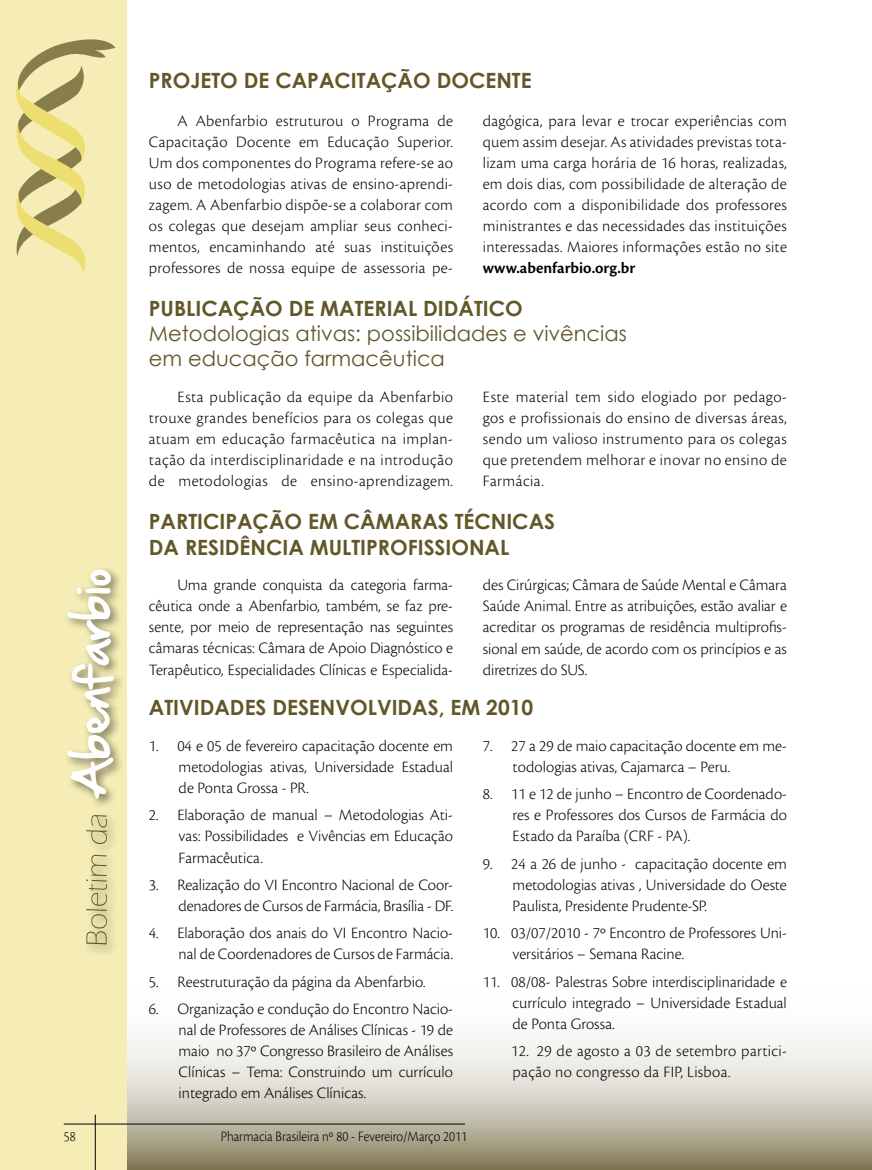
<style>
.page{position:relative;width:872px;height:1170px;background:#fff}
.page>*{position:absolute;margin:0;border:0;box-sizing:border-box;transform-origin:0 0}
.t1{font:700 21px/25.2px "Century Gothic";color:#615728}
.t2{font:21px/25.2px "Century Gothic";color:#615728}
.t3{font:300 16.5px/21px "Cronos Pro";color:#000;text-align:justify}
.t4{font:300 16.5px/21px "Cronos Pro";letter-spacing:.02em;color:#000}
.t5{font:600 16.5px "Cronos Pro";color:#000}
.t6{font:300 15px "Cronos Pro";color:#000;scale:.9 1}
</style>
<div class="page">
<svg style="left:127px;top:1038px;width:745px;height:131px;background:#cac6b7"></svg>
<div style="left:0;top:0;width:127px;height:1169px;background:#f5edb5"></div>
<hr style="left:95px;top:1114px;width:1px;height:55px;background:#000">
<hr style="left:64px;top:1123px;width:401px;height:1px;background:#000">
<svg style="left:16px;top:39px;width:99px;height:233px"></svg>
<div style="left:64px;top:566px;width:61px;height:244px;background:#000;opacity:.5"></div>
<svg style="left:67px;top:569px;width:47px;height:229px"></svg>
<div style="left:82px;top:811px;width:37px;height:145px;background:#000;opacity:.5"></div>
<svg style="left:86px;top:815px;width:21px;height:129px"></svg>
<p class="t1" style="left:149px;top:67px;width:384px">PROJETO DE CAPACITAÇÃO DOCENTE</p>
<p class="t3" style="left:149px;top:111px;width:306px;text-indent:28px">A Abenfarbio estruturou o Programa de Capacitação Docente em Educação Superior.<br>Um dos componentes do Programa refere-se ao uso de metodologias ativas de ensino-aprendi&shy;zagem. A Abenfarbio dispõe-se a colaborar com os colegas que desejam ampliar seus conheci&shy;mentos, encaminhando até suas instituições professores de nossa equipe de assessoria pe-</p>
<p class="t3" style="left:483px;top:111px;width:306px">dagógica, para levar e trocar experiências com quem assim desejar. As atividades previstas tota&shy;lizam uma carga horária de 16 horas, realizadas, em dois dias, com possibilidade de alteração de acordo com a disponibilidade dos professores ministrantes e das necessidades das instituições interessadas. Maiores informações estão no site</p>
<p class="t5" style="left:483px;top:259px;width:154px">www.abenfarbio.org.br</p>
<p class="t1" style="left:149px;top:294px;width:375px">PUBLICAÇÃO DE MATERIAL DIDÁTICO</p>
<p class="t2" style="left:149px;top:320px;width:479px">Metodologias ativas: possibilidades e vivências em educação farmacêutica</p>
<p class="t3" style="left:149px;top:386px;width:306px;text-indent:28px">Esta publicação da equipe da Abenfarbio trouxe grandes benefícios para os colegas que atuam em educação farmacêutica na implan&shy;tação da interdisciplinaridade e na introdução de metodologias de ensino-aprendizagem.</p>
<p class="t3" style="left:483px;top:386px;width:306px">Este material tem sido elogiado por pedago&shy;gos e profissionais do ensino de diversas áreas, sendo um valioso instrumento para os colegas que pretendem melhorar e inovar no ensino de Farmácia.</p>
<p class="t1" style="left:149px;top:508px;width:408px">PARTICIPAÇÃO EM CÂMARAS TÉCNICAS<br>DA RESIDÊNCIA MULTIPROFISSIONAL</p>
<p class="t3" style="left:149px;top:574px;width:306px;text-indent:28px">Uma grande conquista da categoria farma&shy;cêutica onde a Abenfarbio, também, se faz pre&shy;sente, por meio de representação nas seguintes câmaras técnicas: Câmara de Apoio Diagnóstico e Terapêutico, Especialidades Clínicas e Especialida-</p>
<p class="t3" style="left:483px;top:574px;width:306px">des Cirúrgicas; Câmara de Saúde Mental e Câmara Saúde Animal. Entre as atribuições, estão avaliar e acreditar os programas de residência multiprofis&shy;sional em saúde, de acordo com os princípios e as diretrizes do SUS.</p>
<p class="t1" style="left:149px;top:693px;width:386px">ATIVIDADES DESENVOLVIDAS, EM 2010</p>
<p class="t3" style="left:179px;top:735px;width:276px;text-indent:-30px">1. 04 e 05 de fevereiro capacitação docente em metodologias ativas, Universidade Estadual de Ponta Grossa - PR.</p>
<p class="t3" style="left:179px;top:804px;width:276px;text-indent:-30px">2. Elaboração de manual – Metodologias Ati&shy;vas: Possibilidades e Vivências em Educação Farmacêutica.</p>
<p class="t3" style="left:149px;top:874px;width:306px;text-align:right">3. Realização do VI Encontro Nacional de Coor&shy;denadores de Cursos de Farmácia, Brasília - DF.</p>
<p class="t3" style="left:149px;top:922px;width:306px;text-align:right">4. Elaboração dos anais do VI Encontro Nacio&shy;nal de Coordenadores de Cursos de Farmácia.</p>
<p class="t3" style="left:149px;top:970px;width:278px">5. Reestruturação da página da Abenfarbio.</p>
<p class="t3" style="left:179px;top:998px;width:276px;text-indent:-30px">6. Organização e condução do Encontro Nacio&shy;nal de Professores de Análises Clínicas - 19 de maio no 37º Congresso Brasileiro de Análises Clínicas – Tema: Construindo um currículo integrado em Análises Clínicas.</p>
<p class="t3" style="left:512px;top:735px;width:276px;text-indent:-30px">7. 27 a 29 de maio capacitação docente em me&shy;todologias ativas, Cajamarca – Peru.</p>
<p class="t3" style="left:512px;top:783px;width:276px;text-indent:-30px">8. 11 e 12 de junho – Encontro de Coordenado&shy;res e Professores dos Cursos de Farmácia do Estado da Paraíba (CRF - PA).</p>
<p class="t3" style="left:512px;top:853px;width:276px;text-indent:-30px">9. 24 a 26 de junho - capacitação docente em metodologias ativas , Universidade do Oeste Paulista, Presidente Prudente-SP.</p>
<p class="t3" style="left:512px;top:922px;width:276px;text-indent:-30px">10. 03/07/2010 - 7º Encontro de Professores Uni&shy;versitários – Semana Racine.</p>
<p class="t3" style="left:512px;top:970px;width:276px;text-indent:-30px">11. 08/08- Palestras Sobre interdisciplinaridade e currículo integrado – Universidade Estadual de Ponta Grossa.</p>
<p class="t4" style="left:511px;top:1040px;width:277px">12. 29 de agosto a 03 de setembro partici&shy;pação no congresso da FIP, Lisboa.</p>
<p class="t6" style="left:64px;top:1127px;width:15px">58</p>
<p class="t6" style="left:221px;top:1127px;width:275px">Pharmacia Brasileira nº 80 - Fevereiro/Março 2011</p>
</div>
